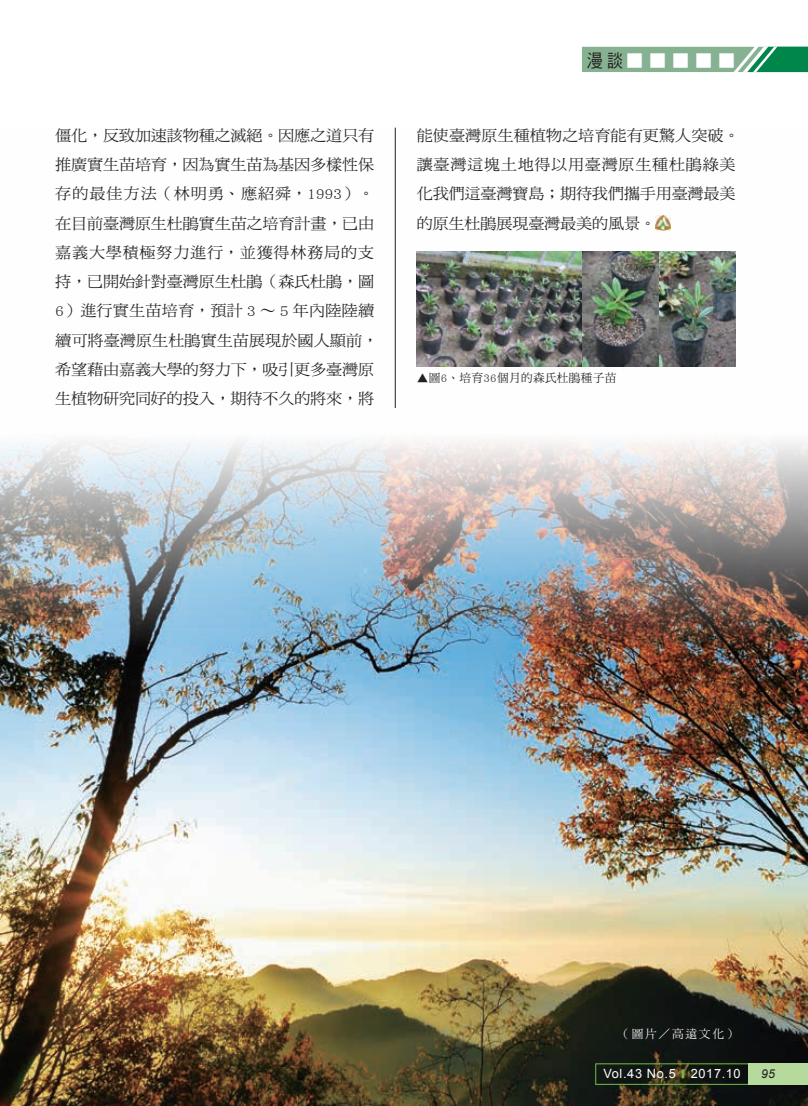
<style>
.page{position:relative;width:808px;height:1106px;background:#fff}
.page>*{position:absolute;margin:0;border:0;box-sizing:border-box;transform-origin:0 0}
.t1{font:15.45px/29.2px "DF Ming Std W5";letter-spacing:-.015em;color:#231f20;scale:1.05 1}
.t2{font:700 14.4px "AR Hei B5";color:#fff}
.t3{font:12.75px "Arial";letter-spacing:.05em;color:#fff}
.t4{font:italic 12.15px "Arial";color:#231f20}
.t5{font:11.7px "DF Ming Std W5";letter-spacing:.025em;color:#231f20}
.t6{font:11.7px "DF Ming Std W5";letter-spacing:.15em;color:#fff}
.s1{font-family:"DF Hei Std W5";font-weight:400;font-size:18px;color:#231f20}
.s2{font-family:"AR Hei B5";font-weight:700;font-size:10.65px;color:#71bf44}
</style>
<div class="page">
<img style="left:0;top:128px;width:808px;height:978px">
<hr style="left:395px;top:128px;width:1px;height:280px;background:#231f20">
<img style="left:656px;top:215px;width:14px;height:16px">
<img style="left:417px;top:252px;width:319px;height:114px">
<div style="left:595px;top:1063px;width:158px;height:21px;border:1px solid #71bf44"></div>
<div style="left:748px;top:1063px;width:60px;height:21px;background:#b6da9b"></div>
<svg style="left:582px;top:47px;width:226px;height:25px;background:#70ac88"></svg>
<p class="t2" style="left:587px;top:53px;width:149px"><span class="s1">漫談</span>█████</p>
<p class="t1" style="left:55px;top:120px;width:309px">僵化，反致加速該物種之滅絕。因應之道只有推廣實生苗培育，因為實生苗為基因多樣性保存的最佳方法（林明勇、應紹舜，1993）。在目前臺灣原生杜鵑實生苗之培育計畫，已由嘉義大學積極努力進行，並獲得林務局的支持，已開始針對臺灣原生杜鵑（森氏杜鵑，圖<br>6）進行實生苗培育，預計 3 ～ 5 年內陸陸續續可將臺灣原生杜鵑實生苗展現於國人顯前，希望藉由嘉義大學的努力下，吸引更多臺灣原生植物研究同好的投入，期待不久的將來，將</p>
<p class="t1" style="left:417px;top:120px;width:309px">能使臺灣原生種植物之培育能有更驚人突破。讓臺灣這塊土地得以用臺灣原生種杜鵑綠美化我們這臺灣寶島；期待我們攜手用臺灣最美的原生杜鵑展現臺灣最美的風景。</p>
<p class="t5" style="left:417px;top:372px;width:201px">▲圖6、培育36個月的森氏杜鵑種子苗</p>
<p class="t6" style="left:618px;top:1027px;width:121px">（圖片／高遠文化）</p>
<p class="t3" style="left:603px;top:1065px;width:139px">Vol.43 No.5 <span class="s2">■</span> 2017.10</p>
<p class="t4" style="left:761px;top:1065px;width:15px">95</p>
</div>
